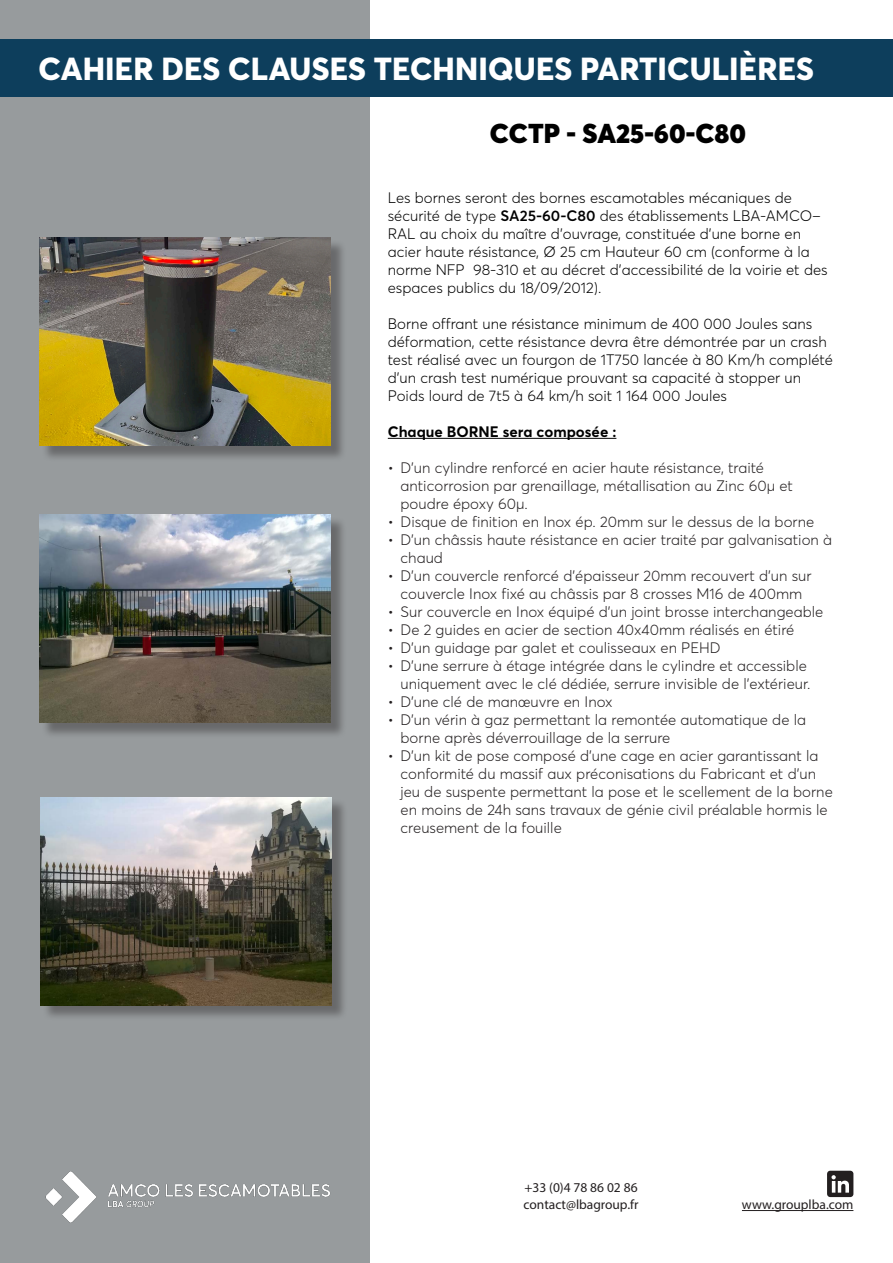
<style>
.page{position:relative;width:893px;height:1263px;background:#fff}
.page>*{position:absolute;margin:0;border:0;box-sizing:border-box;transform-origin:0 0}
.t1{font:800 31.5px "Averta";letter-spacing:.005em;color:#fff}
.t2{font:900 27px "Averta";color:#000}
.t3{font:300 15px/18px "Averta";color:#231f20}
.t4{font:300 15px/18px "Averta";color:#000001}
.t5{font:700 15px "Averta";color:#000001}
.t6{font:13.5px/16.2px "Myriad Pro";color:#231f20}
.s1{font-weight:600}
</style>
<div class="page">
<div style="left:0;top:0;width:370px;height:1263px;background:#979b9d"></div>
<div style="left:0;top:40px;width:893px;height:57px;background:#0d3e5c"></div>
<img style="left:45px;top:1171px;width:285px;height:52px">
<hr style="left:742px;top:1210px;width:111px;height:1px;background:#231f20">
<svg style="left:827px;top:1171px;width:26px;height:26px"></svg>
<hr style="left:388px;top:438px;width:228px;height:1px;background:#000001">
<div style="left:42px;top:239px;width:304px;height:223px;background:#231f20;opacity:.4"></div>
<img style="left:40px;top:237px;width:290px;height:208px">
<div style="left:41px;top:517px;width:305px;height:222px;background:#231f20;opacity:.4"></div>
<img style="left:40px;top:514px;width:290px;height:209px">
<div style="left:42px;top:799px;width:305px;height:222px;background:#231f20;opacity:.4"></div>
<img style="left:41px;top:797px;width:290px;height:208px">
<h1 class="t1" style="left:38px;top:49px;width:777px">CAHIER DES CLAUSES TECHNIQUES PARTICULIÈRES</h1>
<p class="t2" style="left:490px;top:116px;width:258px">CCTP - SA25-60-C80</p>
<p class="t4" style="left:388px;top:189px;width:441px">Les bornes seront des bornes escamotables mécaniques de sécurité de type <span class="s1">SA25-60-C80</span> des établissements LBA-AMCO– RAL au choix du maître d’ouvrage, constituée d’une borne en acier haute résistance, Ø 25 cm Hauteur 60 cm (conforme à la norme NFP 98-310 et au décret d’accessibilité de la voirie et des espaces publics du 18/09/2012).</p>
<p class="t4" style="left:388px;top:315px;width:447px">Borne offrant une résistance minimum de 400 000 Joules sans déformation, cette résistance devra être démontrée par un crash test réalisé avec un fourgon de 1T750 lancée à 80 Km/h complété d’un crash test numérique prouvant sa capacité à stopper un Poids lourd de 7t5 à 64 km/h soit 1 164 000 Joules</p>
<p class="t5" style="left:388px;top:422px;width:230px">Chaque BORNE sera composée :</p>
<p class="t3" style="left:401px;top:459px;width:394px;text-indent:-13px">• D’un cylindre renforcé en acier haute résistance, traité anticorrosion par grenaillage, métallisation au Zinc 60µ et poudre époxy 60µ.</p>
<p class="t3" style="left:388px;top:513px;width:428px">• Disque de finition en Inox ép. 20mm sur le dessus de la borne</p>
<p class="t3" style="left:401px;top:531px;width:433px;text-indent:-13px">• D’un châssis haute résistance en acier traité par galvanisation à chaud</p>
<p class="t3" style="left:388px;top:567px;width:425px;text-align:center">• D’un couvercle renforcé d’épaisseur 20mm recouvert d’un sur couvercle Inox fixé au châssis par 8 crosses M16 de 400mm</p>
<p class="t3" style="left:388px;top:603px;width:437px">• Sur couvercle en Inox équipé d’un joint brosse interchangeable</p>
<p class="t3" style="left:388px;top:621px;width:408px">• De 2 guides en acier de section 40x40mm réalisés en étiré</p>
<p class="t3" style="left:388px;top:639px;width:334px">• D’un guidage par galet et coulisseaux en PEHD</p>
<p class="t3" style="left:388px;top:657px;width:424px;text-align:right">• D’une serrure à étage intégrée dans le cylindre et accessible uniquement avec le clé dédiée, serrure invisible de l’extérieur.</p>
<p class="t3" style="left:388px;top:693px;width:226px">• D’une clé de manœuvre en Inox</p>
<p class="t3" style="left:401px;top:711px;width:407px;text-indent:-13px">• D’un vérin à gaz permettant la remontée automatique de la borne après déverrouillage de la serrure</p>
<p class="t3" style="left:401px;top:747px;width:434px;text-indent:-13px">• D’un kit de pose composé d’une cage en acier garantissant la conformité du massif aux préconisations du Fabricant et d’un jeu de suspente permettant la pose et le scellement de la borne en moins de 24h sans travaux de génie civil préalable hormis le creusement de la fouille</p>
<p class="t6" style="left:524px;top:1179px;width:116px">+33 (0)4 78 86 02 86 contact@lbagroup.fr</p>
<p class="t6" style="left:742px;top:1196px;width:113px">www.grouplba.com</p>
</div>
